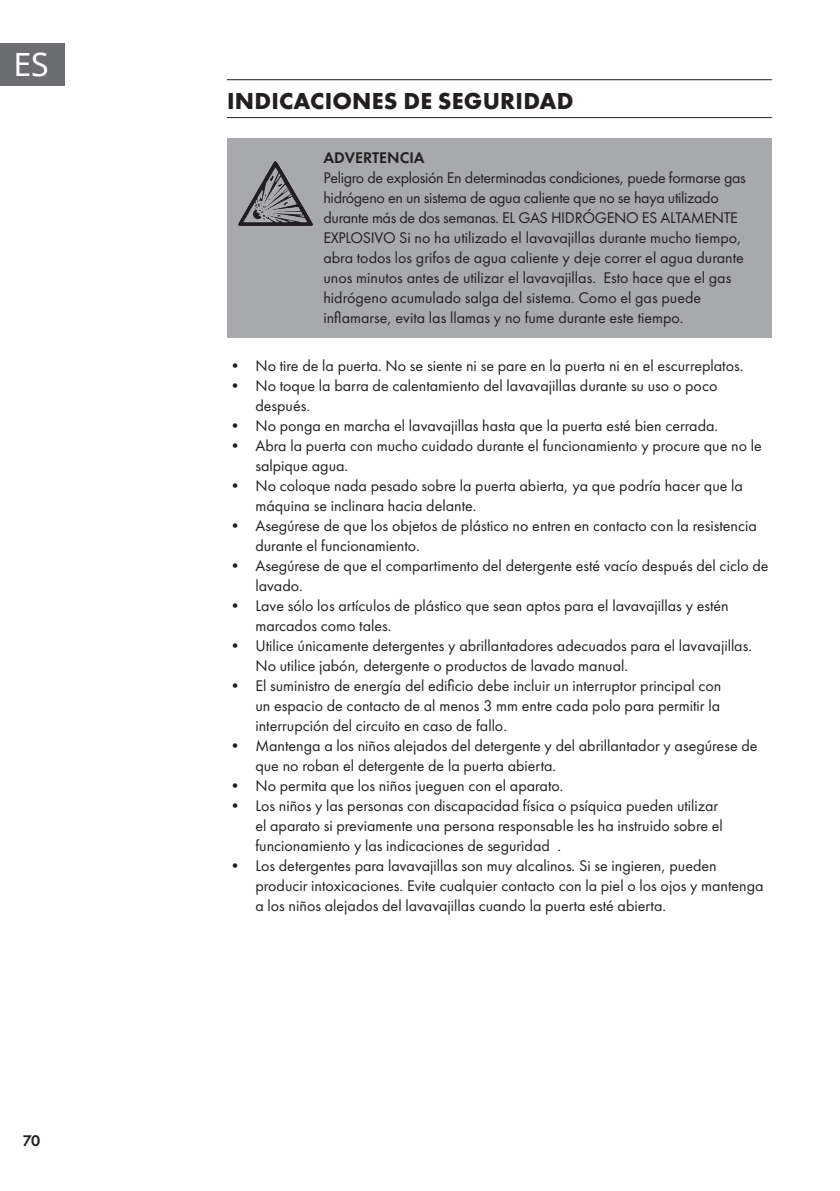
<style>
.page{position:relative;width:840px;height:1191px;background:#fff}
.page>*{position:absolute;margin:0;border:0;box-sizing:border-box;transform-origin:0 0}
.t1{font:32px "Noto Sans";color:#fff}
.Super_Headline{font:700 24px "Futura PTW08";letter-spacing:.01em;color:#231f20}
.Base_Text_HINWEIS_grau{font:16px/20px "Futura PTW08";color:#231f20}
.t2{font:600 16px "Futura PTW08";color:#231f20}
.s1{font-weight:600}
</style>
<div class="page">
<div style="left:0;top:43px;width:65px;height:42px;background:#6c6d70"></div>
<hr style="left:227px;top:79px;width:544px;height:1px;background:#231f20">
<hr style="left:227px;top:117px;width:544px;height:1px;background:#231f20">
<div style="left:227px;top:139px;width:544px;height:199px;background:#a8a9ad"></div>
<img style="left:238px;top:162px;width:74px;height:64px">
<h1 class="t1" style="left:14px;top:42px;width:37px">ES</h1>
<p class="t2" style="left:23px;top:1130px;width:19px">70</p>
<p class="Super_Headline" style="left:227px;top:85px;width:347px">INDICACIONES DE SEGURIDAD</p>
<p class="Base_Text_HINWEIS_grau" style="left:323px;top:147px;width:423px"><span class="s1">ADVERTENCIA<br></span>Peligro de explosión En determinadas condiciones, puede formarse gas hidrógeno en un sistema de agua caliente que no se haya utilizado durante más de dos semanas. EL GAS HIDRÓGENO ES ALTAMENTE EXPLOSIVO Si no ha utilizado el lavavajillas durante mucho tiempo, abra todos los grifos de agua caliente y deje correr el agua durante unos minutos antes de utilizar el lavavajillas. Esto hace que el gas hidrógeno acumulado salga del sistema. Como el gas puede inflamarse, evita las llamas y no fume durante este tiempo.</p>
<p class="Base_Text_HINWEIS_grau" style="left:227px;top:355px;width:517px">• No tire de la puerta. No se siente ni se pare en la puerta ni en el escurreplatos.</p>
<p class="Base_Text_HINWEIS_grau" style="left:255px;top:375px;width:463px;text-indent:-28px">• No toque la barra de calentamiento del lavavajillas durante su uso o poco después.</p>
<p class="Base_Text_HINWEIS_grau" style="left:227px;top:415px;width:492px">• No ponga en marcha el lavavajillas hasta que la puerta esté bien cerrada.</p>
<p class="Base_Text_HINWEIS_grau" style="left:255px;top:435px;width:507px;text-indent:-28px">• Abra la puerta con mucho cuidado durante el funcionamiento y procure que no le salpique agua.</p>
<p class="Base_Text_HINWEIS_grau" style="left:255px;top:475px;width:489px;text-indent:-28px">• No coloque nada pesado sobre la puerta abierta, ya que podría hacer que la máquina se inclinara hacia delante.</p>
<p class="Base_Text_HINWEIS_grau" style="left:255px;top:515px;width:502px;text-indent:-28px">• Asegúrese de que los objetos de plástico no entren en contacto con la resistencia durante el funcionamiento.</p>
<p class="Base_Text_HINWEIS_grau" style="left:255px;top:555px;width:514px;text-indent:-28px">• Asegúrese de que el compartimento del detergente esté vacío después del ciclo de lavado.</p>
<p class="Base_Text_HINWEIS_grau" style="left:255px;top:595px;width:474px;text-indent:-28px">• Lave sólo los artículos de plástico que sean aptos para el lavavajillas y estén marcados como tales.</p>
<p class="Base_Text_HINWEIS_grau" style="left:255px;top:635px;width:498px;text-indent:-28px">• Utilice únicamente detergentes y abrillantadores adecuados para el lavavajillas.<br>No utilice jabón, detergente o productos de lavado manual.</p>
<p class="Base_Text_HINWEIS_grau" style="left:255px;top:675px;width:467px;text-align:justify;text-indent:-28px">• El suministro de energía del edificio debe incluir un interruptor principal con un espacio de contacto de al menos 3 mm entre cada polo para permitir la interrupción del circuito en caso de fallo.</p>
<p class="Base_Text_HINWEIS_grau" style="left:255px;top:735px;width:503px;text-indent:-28px">• Mantenga a los niños alejados del detergente y del abrillantador y asegúrese de que no roban el detergente de la puerta abierta.</p>
<p class="Base_Text_HINWEIS_grau" style="left:227px;top:775px;width:338px">• No permita que los niños jueguen con el aparato.</p>
<p class="Base_Text_HINWEIS_grau" style="left:255px;top:795px;width:468px;text-indent:-28px">• Los niños y las personas con discapacidad física o psíquica pueden utilizar el aparato si previamente una persona responsable les ha instruido sobre el funcionamiento y las indicaciones de seguridad .</p>
<p class="Base_Text_HINWEIS_grau" style="left:255px;top:855px;width:509px;text-indent:-28px">• Los detergentes para lavavajillas son muy alcalinos. Si se ingieren, pueden producir intoxicaciones. Evite cualquier contacto con la piel o los ojos y mantenga a los niños alejados del lavavajillas cuando la puerta esté abierta.</p>
</div>
